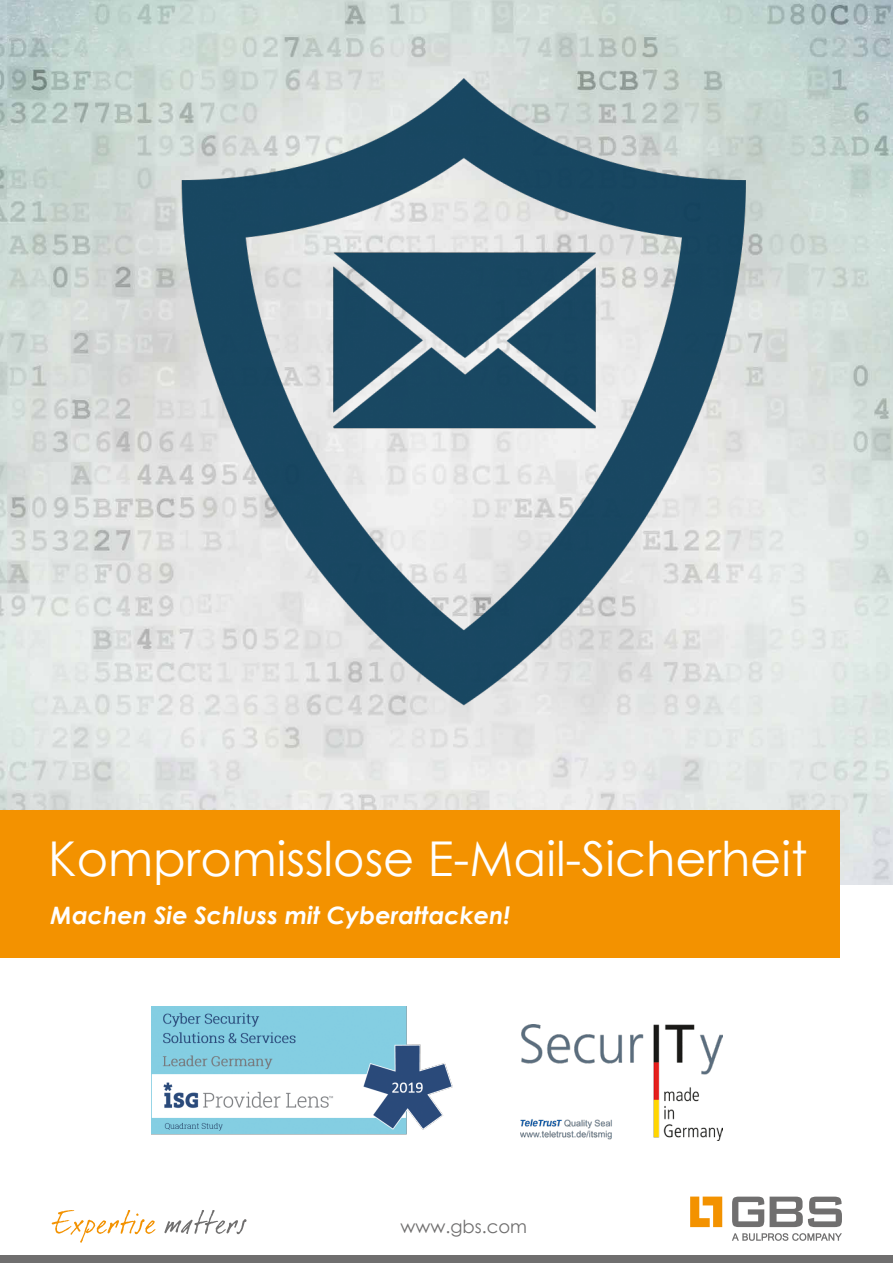
<style>
.page{position:relative;width:893px;height:1263px;background:#fff}
.page>*{position:absolute;margin:0;border:0;box-sizing:border-box;transform-origin:0 0}
.t1{font:48px "Century Gothic";color:#fff}
.t2{font:italic 700 24px "Century Gothic";color:#fff}
.t3{font:18px "Century Gothic";color:#706f6f}
</style>
<div class="page">
<img style="left:0;top:0;width:893px;height:884px">
<img style="left:156px;top:23px;width:616px;height:738px">
<div style="left:0;top:810px;width:840px;height:147px;background:#f39200"></div>
<img style="left:520px;top:1025px;width:203px;height:115px">
<svg style="left:52px;top:1210px;width:104px;height:33px"></svg>
<svg style="left:164px;top:1210px;width:83px;height:24px"></svg>
<svg style="left:732px;top:1233px;width:110px;height:8px"></svg>
<svg style="left:690px;top:1196px;width:32px;height:31px"></svg>
<svg style="left:732px;top:1196px;width:32px;height:31px"></svg>
<svg style="left:770px;top:1196px;width:72px;height:31px"></svg>
<div style="left:0;top:1255px;width:893px;height:8px;background:#706f6f"></div>
<img style="left:152px;top:1006px;width:300px;height:129px">
<h1 class="t1" style="left:48px;top:825px;width:761px">Kompromisslose E‑Mail-Sicherheit</h1>
<p class="t2" style="left:50px;top:897px;width:461px">Machen Sie Schluss mit Cyberattacken!</p>
<p class="t3" style="left:401px;top:1214px;width:128px">www.gbs.com</p>
</div>
